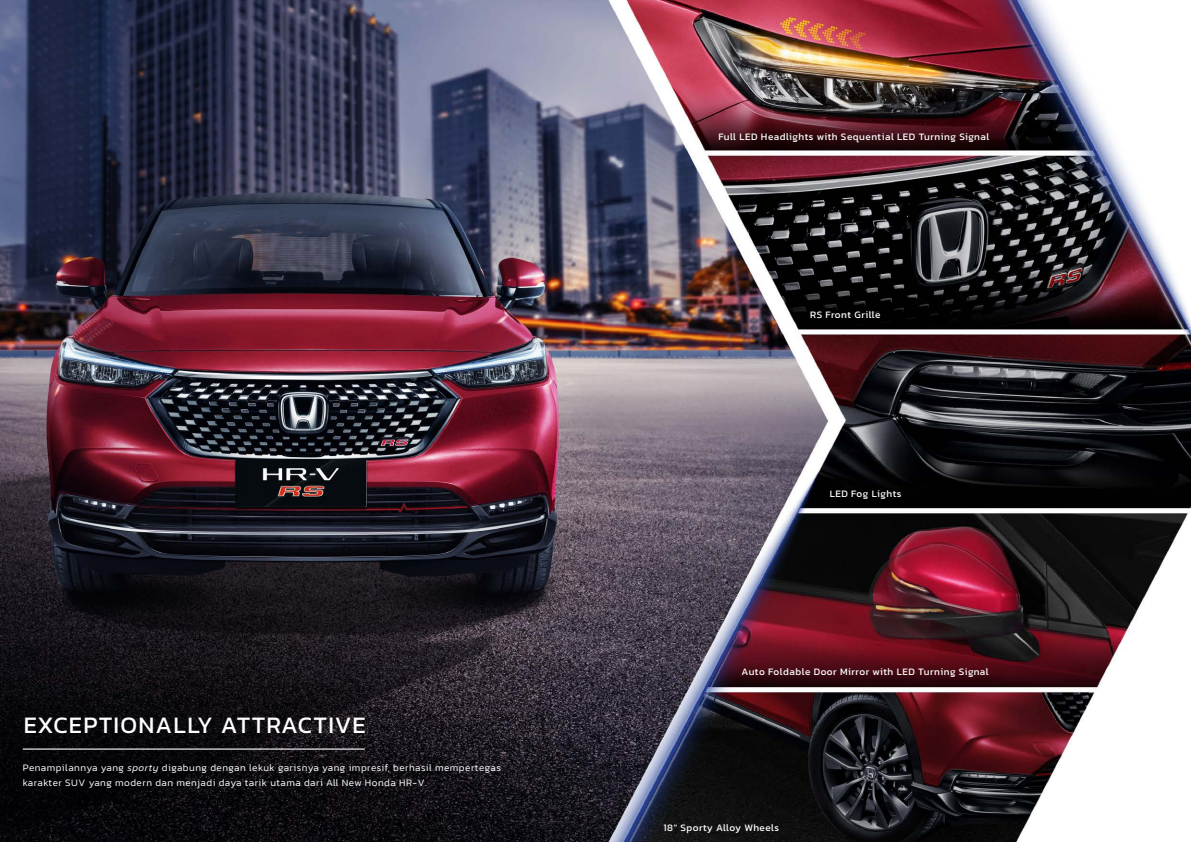
<style>
.page{position:relative;width:1191px;height:842px;background:#fff}
.page>*{position:absolute;margin:0;border:0;box-sizing:border-box;transform-origin:0 0}
.t1{font:24px "Kanit";letter-spacing:.05em;color:#fff}
.t2{font:300 10px/15px "Kanit";letter-spacing:.05em;color:#fff}
.t3{font:10px "Kanit";letter-spacing:.05em;color:#fff}
.s1{font-style:italic}
</style>
<div class="page">
<img style="left:0;top:0;width:1191px;height:842px">
<hr style="left:23px;top:748px;width:342px;height:1px;background:#fff">
<h1 class="t1" style="left:24px;top:707px;width:343px">EXCEPTIONALLY ATTRACTIVE</h1>
<p class="t2" style="left:23px;top:760px;width:479px">Penampilannya yang <span class="s1">sporty</span> digabung dengan lekuk garisnya yang impresif, berhasil mempertegas karakter SUV yang modern dan menjadi daya tarik utama dari All New Honda HR-V.</p>
<p class="t3" style="left:718px;top:129px;width:272px">Full LED Headlights with Sequential LED Turning Signal</p>
<p class="t3" style="left:810px;top:308px;width:72px">RS Front Grille</p>
<p class="t3" style="left:829px;top:486px;width:73px">LED Fog Lights</p>
<p class="t3" style="left:741px;top:665px;width:249px">Auto Foldable Door Mirror with LED Turning Signal</p>
<p class="t3" style="left:663px;top:821px;width:117px">18" Sporty Alloy Wheels</p>
</div>
